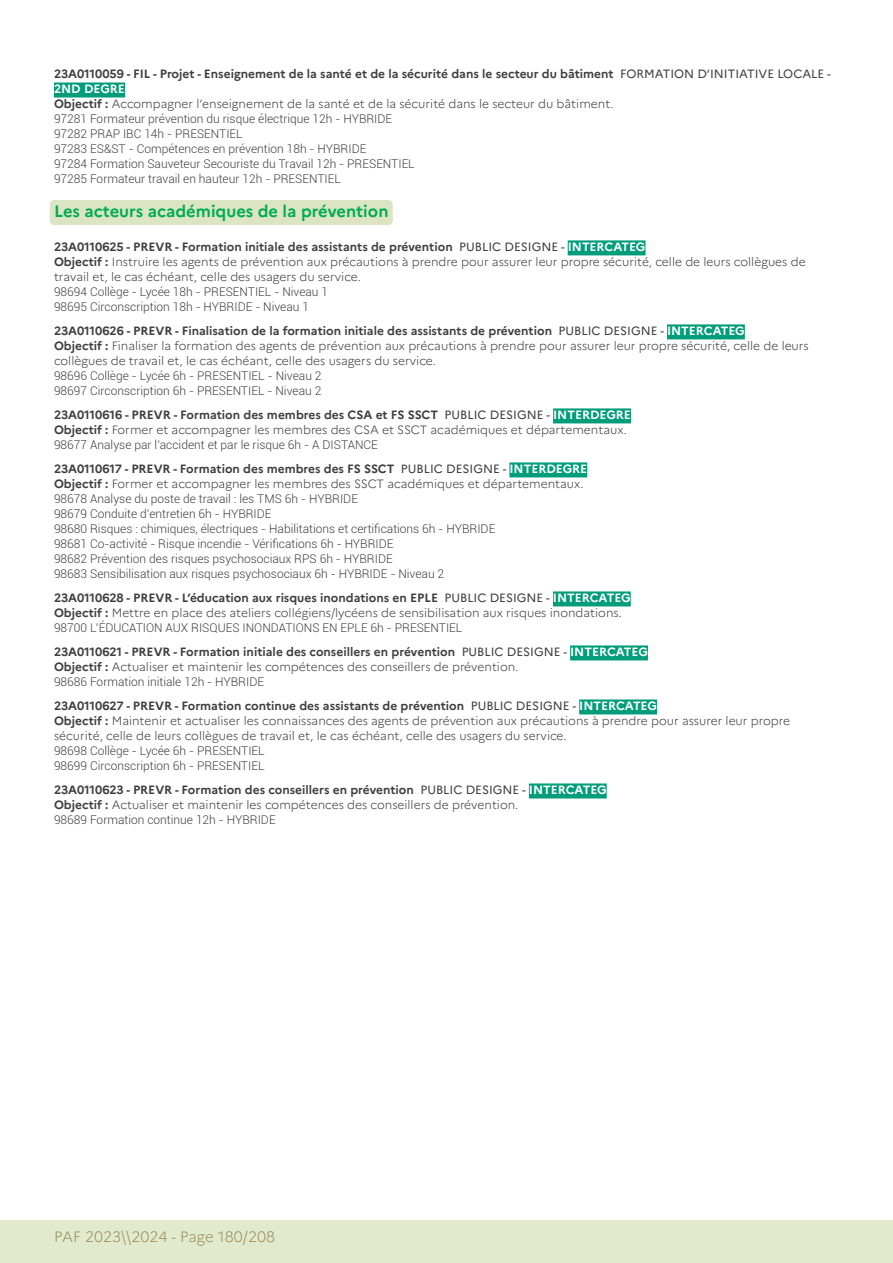
<style>
.page{position:relative;width:893px;height:1263px;background:#fff}
.page>*{position:absolute;margin:0;border:0;box-sizing:border-box;transform-origin:0 0}
.t1{font:700 16.5px "Marianne";color:#00ab54}
.t2{font:300 15px "Marianne";color:#9b9162}
.t3{font:300 12px/15px "Marianne";color:#3e3e3f}
.t4{font:300 12px/15px "Roboto";color:#3e3e3f}
.t5{font:700 12px/15px "Marianne";color:#3e3e3f}
.s1{font-weight:400}
.s2{font-weight:500;color:#57585a}
.s3{color:#fff}
.s4{font-weight:300}
.s5{font-weight:700}
.s6{font-weight:700;color:#fff}
</style>
<div class="page">
<div style="left:0;top:1219px;width:893px;height:44px;background:#e2eace"></div>
<div style="left:54px;top:83px;width:71px;height:15px;background:#009d7a"></div>
<div style="left:50px;top:200px;width:343px;height:25px;background:#dbe5c3;border-radius:4px"></div>
<div style="left:568px;top:240px;width:77px;height:15px;background:#009d7a"></div>
<div style="left:667px;top:324px;width:78px;height:15px;background:#009d7a"></div>
<div style="left:553px;top:408px;width:78px;height:15px;background:#009d7a"></div>
<div style="left:509px;top:462px;width:78px;height:15px;background:#009d7a"></div>
<div style="left:553px;top:591px;width:78px;height:15px;background:#009d7a"></div>
<div style="left:570px;top:645px;width:78px;height:15px;background:#009d7a"></div>
<div style="left:579px;top:699px;width:78px;height:15px;background:#009d7a"></div>
<div style="left:529px;top:783px;width:78px;height:15px;background:#009d7a"></div>
<p class="t5" style="left:54px;top:66px;width:778px">23A0110059 - FIL - Projet - Enseignement de la santé et de la sécurité dans le secteur du bâtiment <span class="s1">FORMATION D’INITIATIVE LOCALE</span> <span class="s2">-<br></span><span class="s3">2ND DEGRE<br></span>Objectif : <span class="s4">Accompagner l’enseignement de la santé et de la sécurité dans le secteur du bâtiment.</span></p>
<p class="t4" style="left:54px;top:111px;width:362px">97281 Formateur prévention du risque électrique 12h - HYBRIDE 97282 PRAP IBC 14h - PRESENTIEL<br>97283 ES&amp;ST - Compétences en prévention 18h - HYBRIDE<br>97284 Formation Sauveteur Secouriste du Travail 12h - PRESENTIEL 97285 Formateur travail en hauteur 12h - PRESENTIEL</p>
<h1 class="t1" style="left:54px;top:201px;width:336px">Les acteurs académiques de la prévention</h1>
<p class="t3" style="left:54px;top:239px;width:753px"><span class="s5">23A0110625 - PREVR - Formation initiale des assistants de prévention</span> <span class="s1">PUBLIC DESIGNE</span> <span class="s2">-</span> <span class="s6">INTERCATEG<br></span><span class="s5">Objectif :</span> Instruire les agents de prévention aux précautions à prendre pour assurer leur propre sécurité, celle de leurs collègues de travail et, le cas échéant, celle des usagers du service.</p>
<p class="t4" style="left:54px;top:284px;width:276px">98694 Collège - Lycée 18h - PRESENTIEL - Niveau 1<br>98695 Circonscription 18h - HYBRIDE - Niveau 1</p>
<p class="t3" style="left:54px;top:323px;width:756px"><span class="s5">23A0110626 - PREVR - Finalisation de la formation initiale des assistants de prévention</span> <span class="s1">PUBLIC DESIGNE</span> <span class="s2">-</span> <span class="s6">INTERCATEG<br></span><span class="s5">Objectif :</span> Finaliser la formation des agents de prévention aux précautions à prendre pour assurer leur propre sécurité, celle de leurs collègues de travail et, le cas échéant, celle des usagers du service.</p>
<p class="t4" style="left:54px;top:368px;width:269px">98696 Collège - Lycée 6h - PRESENTIEL - Niveau 2<br>98697 Circonscription 6h - PRESENTIEL - Niveau 2</p>
<p class="t3" style="left:54px;top:407px;width:578px"><span class="s5">23A0110616 - PREVR - Formation des membres des CSA et FS SSCT</span> <span class="s1">PUBLIC DESIGNE</span> <span class="s2">-</span> <span class="s6">INTERDEGRE<br></span><span class="s5">Objectif :</span> Former et accompagner les membres des CSA et SSCT académiques et départementaux.</p>
<p class="t4" style="left:54px;top:437px;width:325px">98677 Analyse par l’accident et par le risque 6h - A DISTANCE</p>
<p class="t3" style="left:54px;top:461px;width:535px"><span class="s5">23A0110617 - PREVR - Formation des membres des FS SSCT</span> <span class="s1">PUBLIC DESIGNE</span> <span class="s2">-</span> <span class="s6">INTERDEGRE<br></span><span class="s5">Objectif :</span> Former et accompagner les membres des SSCT académiques et départementaux.</p>
<p class="t4" style="left:54px;top:491px;width:443px">98678 Analyse du poste de travail : les TMS 6h - HYBRIDE<br>98679 Conduite d’entretien 6h - HYBRIDE<br>98680 Risques : chimiques, électriques - Habilitations et certifications 6h - HYBRIDE 98681 Co-activité - Risque incendie - Vérifications 6h - HYBRIDE<br>98682 Prévention des risques psychosociaux RPS 6h - HYBRIDE<br>98683 Sensibilisation aux risques psychosociaux 6h - HYBRIDE - Niveau 2</p>
<p class="t3" style="left:54px;top:590px;width:578px"><span class="s5">23A0110628 - PREVR - L’éducation aux risques inondations en EPLE</span> <span class="s1">PUBLIC DESIGNE</span> <span class="s2">-</span> <span class="s6">INTERCATEG<br></span><span class="s5">Objectif :</span> Mettre en place des ateliers collégiens/lycéens de sensibilisation aux risques inondations.</p>
<p class="t4" style="left:54px;top:620px;width:410px">98700 L’ÉDUCATION AUX RISQUES INONDATIONS EN EPLE 6h - PRESENTIEL</p>
<p class="t5" style="left:54px;top:644px;width:595px">23A0110621 - PREVR - Formation initiale des conseillers en prévention <span class="s1">PUBLIC DESIGNE</span> <span class="s2">-</span> <span class="s3">INTERCATEG<br></span>Objectif : <span class="s4">Actualiser et maintenir les compétences des conseillers de prévention.</span></p>
<p class="t4" style="left:54px;top:674px;width:212px">98686 Formation initiale 12h - HYBRIDE</p>
<p class="t3" style="left:54px;top:698px;width:737px"><span class="s5">23A0110627 - PREVR - Formation continue des assistants de prévention</span> <span class="s1">PUBLIC DESIGNE</span> <span class="s2">-</span> <span class="s6">INTERCATEG<br></span><span class="s5">Objectif :</span> Maintenir et actualiser les connaissances des agents de prévention aux précautions à prendre pour assurer leur propre sécurité, celle de leurs collègues de travail et, le cas échéant, celle des usagers du service.</p>
<p class="t4" style="left:54px;top:743px;width:212px">98698 Collège - Lycée 6h - PRESENTIEL<br>98699 Circonscription 6h - PRESENTIEL</p>
<p class="t3" style="left:54px;top:782px;width:554px"><span class="s5">23A0110623 - PREVR - Formation des conseillers en prévention</span> <span class="s1">PUBLIC DESIGNE</span> <span class="s2">-</span> <span class="s6">INTERCATEG<br></span><span class="s5">Objectif :</span> Actualiser et maintenir les compétences des conseillers de prévention.</p>
<p class="t4" style="left:54px;top:812px;width:223px">98689 Formation continue 12h - HYBRIDE</p>
<p class="t2" style="left:54px;top:1227px;width:223px">PAF 2023\\2024 - Page 180/208</p>
</div>
